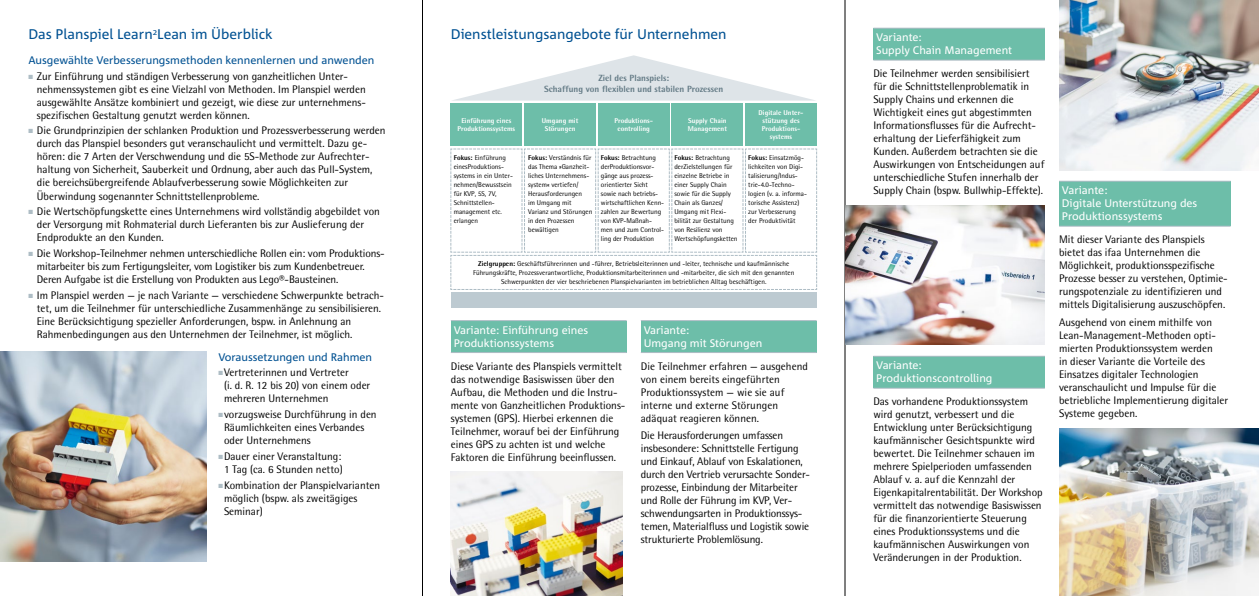
<style>
.page{position:relative;width:1259px;height:596px;background:#fff}
.page>*{position:absolute;margin:0;border:0;box-sizing:border-box;transform-origin:0 0}
.Ü_1{font:14px "Corpid C1";color:#005192}
.Fließ{font:11px/13px "Rotis Semi Sans";color:#000}
.Ü_2{font:11px/13px "Corpid C1";color:#fff}
.Ü_2-2{font:11px "Corpid C1";color:#005192}
.t1{font:800 9px/10.8px "Rotis Semi Sans";color:#637a85;text-align:center}
.t2{font:7px/9px "Rotis Semi Sans";color:#000}
.t3{font:800 7px/8px "Rotis Semi Sans";color:#fff;text-align:center}
.s1{color:#aebdc5}
.s2{font-weight:800}
</style>
<div class="page">
<div style="left:451px;top:320px;width:175px;height:32px;background:#6dbea9"></div>
<hr style="left:451px;top:320px;width:175px;height:1px;background:#aebdc5">
<hr style="left:451px;top:352px;width:175px;height:1px;background:#aebdc5">
<div style="left:873px;top:356px;width:172px;height:32px;background:#6dbea9"></div>
<hr style="left:873px;top:356px;width:172px;height:1px;background:#aebdc5">
<hr style="left:873px;top:388px;width:172px;height:1px;background:#aebdc5">
<div style="left:1059px;top:181px;width:171px;height:45px;background:#6dbea9"></div>
<hr style="left:1059px;top:181px;width:171px;height:1px;background:#aebdc5">
<hr style="left:1059px;top:226px;width:171px;height:1px;background:#aebdc5">
<div style="left:641px;top:320px;width:175px;height:32px;background:#6dbea9"></div>
<hr style="left:641px;top:320px;width:175px;height:1px;background:#aebdc5">
<hr style="left:641px;top:352px;width:175px;height:1px;background:#aebdc5">
<div style="left:873px;top:28px;width:172px;height:32px;background:#6dbea9"></div>
<hr style="left:873px;top:28px;width:172px;height:1px;background:#aebdc5">
<hr style="left:873px;top:60px;width:172px;height:1px;background:#aebdc5">
<hr style="left:422px;top:0;width:1px;height:595px;background:#000">
<hr style="left:844px;top:0;width:1px;height:595px;background:#000">
<svg style="left:455px;top:55px;width:358px;height:45px"></svg>
<div style="left:451px;top:292px;width:365px;height:16px;background:#bdcad1"></div>
<div style="left:598px;top:103px;width:71px;height:43px;background:#6dbea9"></div>
<div style="left:451px;top:103px;width:71px;height:43px;background:#6dbea9"></div>
<div style="left:672px;top:103px;width:71px;height:43px;background:#6dbea9"></div>
<div style="left:745px;top:103px;width:71px;height:43px;background:#6dbea9"></div>
<svg style="left:450px;top:148px;width:367px;height:142px"></svg>
<div style="left:524px;top:103px;width:71px;height:43px;background:#6dbea9"></div>
<img style="left:1059px;top:428px;width:200px;height:167px">
<img style="left:0;top:351px;width:207px;height:210px">
<img style="left:1059px;top:0;width:200px;height:170px">
<img style="left:845px;top:206px;width:200px;height:138px">
<img style="left:451px;top:471px;width:172px;height:124px">
<p class="Ü_1" style="left:28px;top:26px;width:246px">Das Planspiel Learn<sup>2</sup>Lean im Überblick</p>
<p class="Ü_2-2" style="left:28px;top:53px;width:348px">Ausgewählte Verbesserungsmethoden kennenlernen und anwenden</p>
<p class="Fließ" style="left:37px;top:69px;width:330px;text-indent:-9px"><span class="s1">■</span> Zur Einführung und ständigen Verbesserung von ganzheitlichen Unter&shy;nehmenssystemen gibt es eine Vielzahl von Methoden. Im Planspiel werden ausgewählte Ansätze kombiniert und gezeigt, wie diese zur unternehmens&shy;spezifischen Gestaltung genutzt werden können.</p>
<p class="Fließ" style="left:37px;top:124px;width:350px;text-indent:-9px"><span class="s1">■</span> Die Grundprinzipien der schlanken Produktion und Prozessverbesserung werden durch das Planspiel besonders gut veranschaulicht und vermittelt. Dazu ge&shy;hören: die 7 Arten der Verschwendung und die 5S-Methode zur Aufrechter&shy;haltung von Sicherheit, Sauberkeit und Ordnung, aber auch das Pull-System, die bereichsübergreifende Ablaufverbesserung sowie Möglichkeiten zur Überwindung sogenannter Schnittstellenprobleme.</p>
<p class="Fließ" style="left:37px;top:205px;width:344px;text-indent:-9px"><span class="s1">■</span> Die Wertschöpfungskette eines Unternehmens wird vollständig abgebildet von der Versorgung mit Rohmaterial durch Lieferanten bis zur Auslieferung der<br>Endprodukte an den Kunden.</p>
<p class="Fließ" style="left:37px;top:247px;width:348px;text-indent:-9px"><span class="s1">■</span> Die Workshop-Teilnehmer nehmen unterschiedliche Rollen ein: vom Produktions&shy;mitarbeiter bis zum Fertigungsleiter, vom Logistiker bis zum Kundenbetreuer.<br>Deren Aufgabe ist die Erstellung von Produkten aus Lego®-Bausteinen.</p>
<p class="Fließ" style="left:37px;top:288px;width:349px;text-indent:-9px"><span class="s1">■</span> Im Planspiel werden — je nach Variante — verschiedene Schwerpunkte betrach&shy;tet, um die Teilnehmer für unterschiedliche Zusammenhänge zu sensibilisieren.<br>Eine Berücksichtigung spezieller Anforderungen, bspw. in Anlehnung an Rahmenbedingungen aus den Unternehmen der Teilnehmer, ist möglich.</p>
<p class="Ü_2-2" style="left:218px;top:349px;width:155px">Voraussetzungen und Rahmen</p>
<p class="Fließ" style="left:224px;top:366px;width:148px;text-indent:-6px"><span class="s1">■</span> Vertreterinnen und Vertreter<br>(i. d. R. 12 bis 20) von einem oder mehreren Unternehmen</p>
<p class="Fließ" style="left:224px;top:407px;width:154px;text-indent:-6px"><span class="s1">■</span> vorzugsweise Durchführung in den<br>Räumlichkeiten eines Verbandes oder Unternehmens</p>
<p class="Fließ" style="left:218px;top:449px;width:126px;text-align:center"><span class="s1">■</span> Dauer einer Veranstaltung:<br>1 Tag (ca. 6 Stunden netto)</p>
<p class="Fließ" style="left:224px;top:478px;width:158px;text-indent:-6px"><span class="s1">■</span> Kombination der Planspielvarianten möglich (bspw. als zweitägiges<br>Seminar)</p>
<p class="Ü_1" style="left:451px;top:26px;width:277px">Dienstleistungsangebote für Unternehmen</p>
<p class="t1" style="left:544px;top:73px;width:181px">Ziel des Planspiels:<br>Schaffung von flexiblen und stabilen Prozessen</p>
<p class="t3" style="left:458px;top:116px;width:59px">Einführung eines<br>Produktionssystems</p>
<p class="t2" style="left:454px;top:152px;width:61px"><span class="s2">Fokus:</span> Einführung einesProduktions&shy;systems in ein Unter&shy;nehmen/Bewusstsein für KVP, 5S, 7V,<br>Schnittstellen&shy;management etc. erlangen</p>
<p class="t3" style="left:542px;top:116px;width:38px">Umgang mit<br>Störungen</p>
<p class="t2" style="left:528px;top:152px;width:66px"><span class="s2">Fokus:</span> Verständnis für das Thema »Ganzheit&shy;liches Unternehmens&shy;system« vertiefen/<br>Herausforderungen<br>im Umgang mit<br>Varianz und Störungen in den Prozessen bewältigen</p>
<p class="t3" style="left:614px;top:116px;width:40px">Produktions&shy;controlling</p>
<p class="t2" style="left:601px;top:152px;width:65px"><span class="s2">Fokus:</span> Betrachtung derProduktionsvor&shy;gänge aus prozess&shy;orientierter Sicht sowie nach betriebs&shy;wirtschaftlichen Kenn&shy;zahlen zur Bewertung von KVP-Maßnah&shy;men und zum Control&shy;ling der Produktion</p>
<p class="t3" style="left:688px;top:116px;width:41px;text-align:left">Supply Chain<br>Management</p>
<p class="t2" style="left:674px;top:152px;width:65px"><span class="s2">Fokus:</span> Betrachtung derZielstellungen für einzelne Betriebe in einer Supply Chain sowie für die Supply<br>Chain als Ganzes/<br>Umgang mit Flexi&shy;bilität zur Gestaltung von Resilienz von<br>Wertschöpfungsketten</p>
<p class="t3" style="left:758px;top:108px;width:46px">Digitale Unter&shy;stützung des<br>Produktions&shy;systems</p>
<p class="t2" style="left:748px;top:152px;width:60px"><span class="s2">Fokus:</span> Einsatzmög&shy;lichkeiten von Digi&shy;talisierung/Indus&shy;trie-4.0-Techno&shy;logien (v. a. informa&shy;torische Assistenz) zur Verbesserung<br>der Produktivität</p>
<p class="t2" style="left:473px;top:258px;width:323px;text-align:center"><span class="s2">Zielgruppen:</span> Geschäftsführerinnen und -führer, Betriebsleiterinnen und -leiter, technische und kaufmännische<br>Führungskräfte, Prozessverantwortliche, Produktionsmitarbeiterinnen und -mitarbeiter, die sich mit den genannten<br>Schwerpunkten der vier beschriebenen Planspielvarianten im betrieblichen Alltag beschäftigen.</p>
<p class="Ü_2" style="left:876px;top:30px;width:137px">Variante:<br>Supply Chain Management</p>
<p class="Fließ" style="left:873px;top:67px;width:173px">Die Teilnehmer werden sensibilisiert für die Schnittstellenproblematik in Supply Chains und erkennen die Wichtigkeit eines gut abgestimmten Informationsflusses für die Aufrecht&shy;erhaltung der Lieferfähigkeit zum Kunden. Außerdem betrachten sie die Auswirkungen von Entscheidungen auf unterschiedliche Stufen innerhalb der Supply Chain (bspw. Bullwhip-Effekte).</p>
<p class="Ü_2" style="left:454px;top:323px;width:136px">Variante: Einführung eines<br>Produktionssystems</p>
<p class="Fließ" style="left:451px;top:359px;width:176px">Diese Variante des Planspiels vermittelt das notwendige Basiswissen über den Aufbau, die Methoden und die Instru&shy;mente von Ganzheitlichen Produktions&shy;systemen (GPS). Hierbei erkennen die Teilnehmer, worauf bei der Einführung eines GPS zu achten ist und welche Faktoren die Einführung beeinflussen.</p>
<p class="Ü_2" style="left:876px;top:358px;width:118px">Variante:<br>Produktionscontrolling</p>
<p class="Ü_2" style="left:643px;top:323px;width:120px">Variante:<br>Umgang mit Störungen</p>
<p class="Fließ" style="left:641px;top:359px;width:169px">Die Teilnehmer erfahren — ausgehend von einem bereits eingeführten<br>Produktionssystem — wie sie auf interne und externe Störungen adäquat reagieren können.</p>
<p class="Fließ" style="left:641px;top:428px;width:171px">Die Herausforderungen umfassen insbesondere: Schnittstelle Fertigung und Einkauf, Ablauf von Eskalationen, durch den Vertrieb verursachte Sonder&shy;prozesse, Einbindung der Mitarbeiter und Rolle der Führung im KVP, Ver&shy;schwendungsarten in Produktionssys&shy;temen, Materialfluss und Logistik sowie strukturierte Problemlösung.</p>
<p class="Fließ" style="left:873px;top:394px;width:171px">Das vorhandene Produktionssystem wird genutzt, verbessert und die Entwicklung unter Berücksichtigung kaufmännischer Gesichtspunkte wird bewertet. Die Teilnehmer schauen im mehrere Spielperioden umfassenden Ablauf v. a. auf die Kennzahl der Eigenkapitalrentabilität. Der Workshop vermittelt das notwendige Basiswissen für die finanzorientierte Steuerung eines Produktionssystems und die kaufmännischen Auswirkungen von Veränderungen in der Produktion.</p>
<p class="Ü_2" style="left:1062px;top:183px;width:137px">Variante:<br>Digitale Unterstützung des<br>Produktionssystems</p>
<p class="Fließ" style="left:1059px;top:233px;width:170px">Mit dieser Variante des Planspiels bietet das ifaa Unternehmen die Möglichkeit, produktionsspezifische Prozesse besser zu verstehen, Optimie&shy;rungspotenziale zu identifizieren und mittels Digitalisierung auszuschöpfen.</p>
<p class="Fließ" style="left:1059px;top:315px;width:171px">Ausgehend von einem mithilfe von Lean-Management-Methoden opti&shy;mierten Produktionssystem werden<br>in dieser Variante die Vorteile des Einsatzes digitaler Technologien veranschaulicht und Impulse für die betriebliche Implementierung digitaler Systeme gegeben.</p>
</div>
